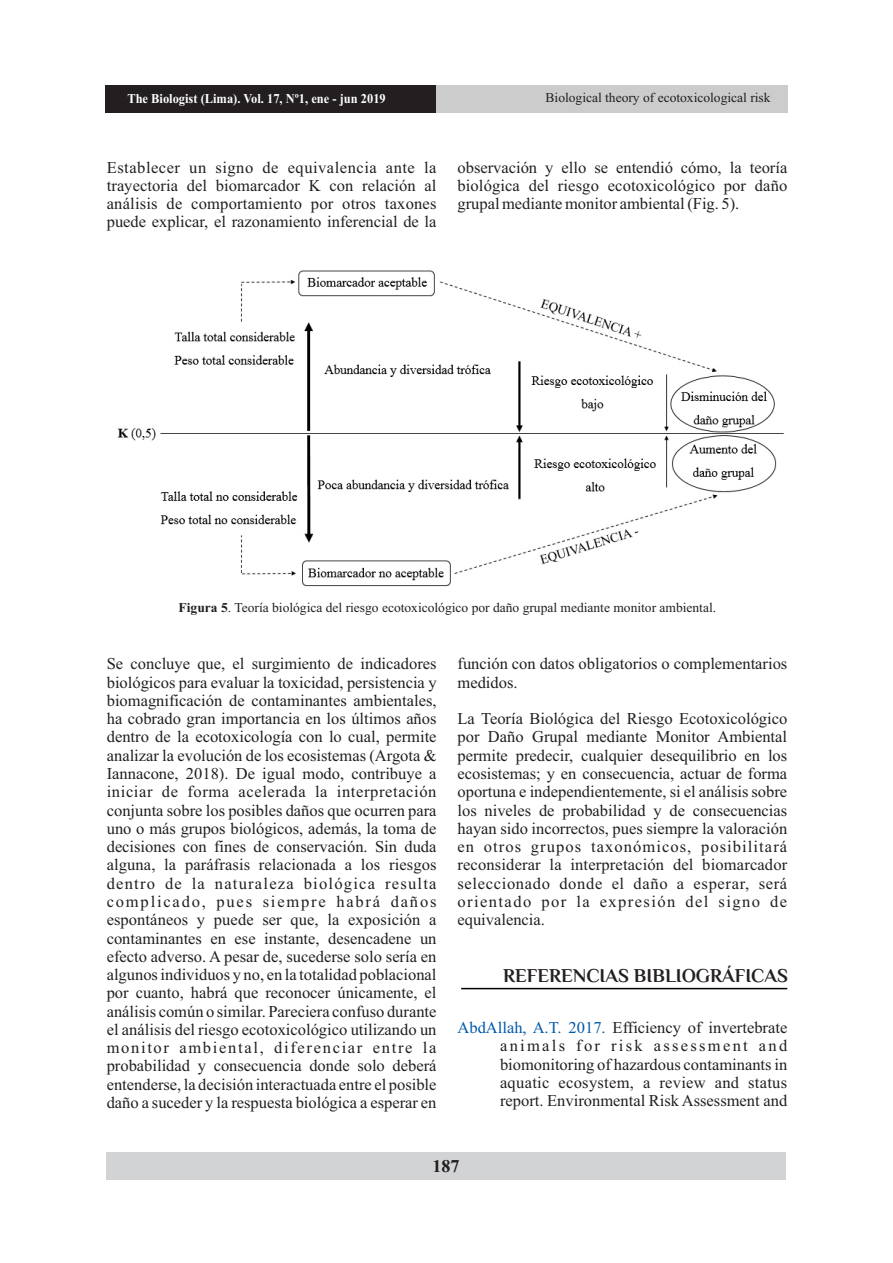
<style>
.page{position:relative;width:893px;height:1263px;background:#fff}
.page>*{position:absolute;margin:0;border:0;box-sizing:border-box;transform-origin:0 0}
.t1{font:700 19.5px "Philosopher";color:#231f20}
.t2{font:700 18px "Times New Roman";color:#231f20}
.t3{font:16.5px/18.3px "Times New Roman";color:#231f20;text-align:justify}
.t4{font:13.5px "Times New Roman";color:#231f20}
.t5{font:700 13.5px "Times New Roman";color:#fff;scale:.92 1}
.s1{font-weight:700}
.s2{color:#005aaa}
</style>
<div class="page">
<img style="left:118px;top:270px;width:666px;height:317px">
<hr style="left:461px;top:988px;width:326px;height:1px;background:#000">
<div style="left:106px;top:85px;width:681px;height:28px;background:#ccc"></div>
<div style="left:106px;top:85px;width:330px;height:28px;background:#231f20"></div>
<div style="left:107px;top:1152px;width:679px;height:28px;background:#d1d3d4"></div>
<p class="t5" style="left:127px;top:94px;width:282px">The Biologist (Lima). Vol. 17, Nº1, ene - jun 2019</p>
<p class="t4" style="left:546px;top:93px;width:226px">Biological theory of ecotoxicological risk</p>
<p class="t3" style="left:107px;top:159px;width:331px">Establecer un signo de equivalencia ante la trayectoria del biomarcador K con relación al análisis de comportamiento por otros taxones puede explicar, el razonamiento inferencial de la</p>
<p class="t3" style="left:457px;top:159px;width:331px">observación y ello se entendió cómo, la teoría biológica del riesgo ecotoxicológico por daño grupal mediante monitor ambiental (Fig. 5).</p>
<p class="t4" style="left:179px;top:603px;width:539px"><span class="s1">Figura 5</span>. Teoría biológica del riesgo ecotoxicológico por daño grupal mediante monitor ambiental.</p>
<p class="t3" style="left:107px;top:656px;width:331px">Se concluye que, el surgimiento de indicadores biológicos para evaluar la toxicidad, persistencia y biomagnificación de contaminantes ambientales, ha cobrado gran importancia en los últimos años dentro de la ecotoxicología con lo cual, permite analizar la evolución de los ecosistemas (Argota &amp; Iannacone, 2018). De igual modo, contribuye a iniciar de forma acelerada la interpretación conjunta sobre los posibles daños que ocurren para uno o más grupos biológicos, además, la toma de decisiones con fines de conservación. Sin duda alguna, la paráfrasis relacionada a los riesgos dentro de la naturaleza biológica resulta complicado, pues siempre habrá daños espontáneos y puede ser que, la exposición a contaminantes en ese instante, desencadene un efecto adverso. A pesar de, sucederse solo sería en algunos individuos y no, en la totalidad poblacional por cuanto, habrá que reconocer únicamente, el análisis común o similar. Pareciera confuso durante el análisis del riesgo ecotoxicológico utilizando un monitor ambiental, diferenciar entre la probabilidad y consecuencia donde solo deberá entenderse, la decisión interactuada entre el posible daño a suceder y la respuesta biológica a esperar en</p>
<p class="t3" style="left:457px;top:656px;width:331px">función con datos obligatorios o complementarios medidos.</p>
<p class="t3" style="left:457px;top:711px;width:331px">La Teoría Biológica del Riesgo Ecotoxicológico por Daño Grupal mediante Monitor Ambiental permite predecir, cualquier desequilibrio en los ecosistemas; y en consecuencia, actuar de forma oportuna e independientemente, si el análisis sobre los niveles de probabilidad y de consecuencias hayan sido incorrectos, pues siempre la valoración en otros grupos taxonómicos, posibilitará reconsiderar la interpretación del biomarcador seleccionado donde el daño a esperar, será orientado por la expresión del signo de equivalencia.</p>
<p class="t1" style="left:503px;top:965px;width:286px">REFERENCIAS BIBLIOGRÁFICAS</p>
<p class="t3" style="left:500px;top:1020px;width:289px;text-indent:-43px"><span class="s2">AbdAllah, A.T. 2017.</span> Efficiency of invertebrate animals for risk assessment and biomonitoring of hazardous contaminants in aquatic ecosystem, a review and status report. Environmental Risk Assessment and</p>
<p class="t2" style="left:433px;top:1160px;width:28px">187</p>
</div>
